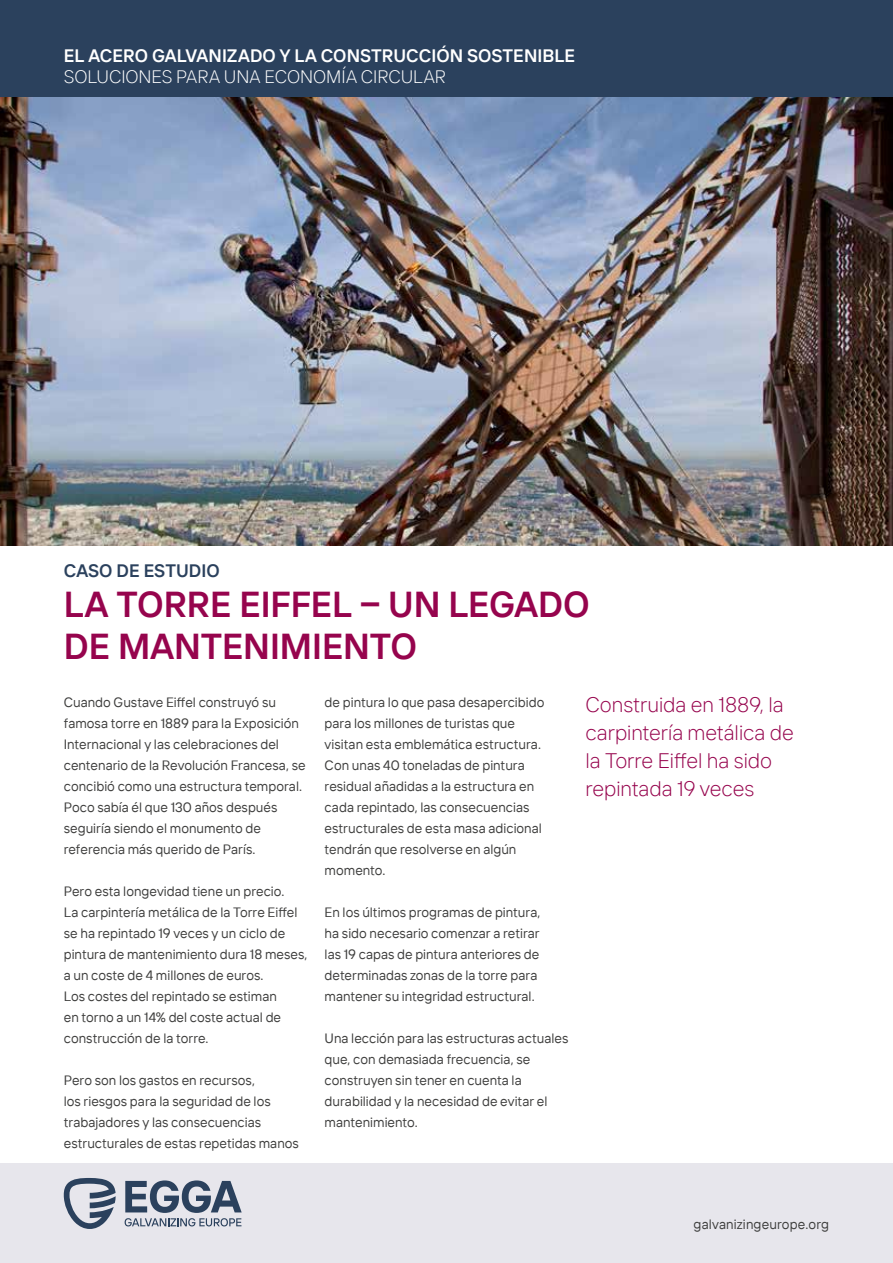
<style>
.page{position:relative;width:893px;height:1263px;background:#fff}
.page>*{position:absolute;margin:0;border:0;box-sizing:border-box;transform-origin:0 0}
.t1{font:600 36px/42px "TT Interphases";letter-spacing:-.005em;color:#96044d}
.t2{font:300 21px/27.9px "TT Interphases";color:#96044d}
.t3{font:600 18px "TT Interphases";color:#fff}
.t4{font:300 18px "TT Interphases";letter-spacing:-.005em;color:#fff}
.t5{font:600 18px "TT Interphases";color:#2b415d}
.t6{font:13.5px/21px "TT Interphases";color:#3c3c3b}
</style>
<div class="page">
<div style="left:0;top:0;width:893px;height:115px;background:#2b415d"></div>
<div style="left:0;top:1163px;width:893px;height:100px;background:#e7e6ec"></div>
<svg style="left:64px;top:1178px;width:52px;height:51px"></svg>
<svg style="left:125px;top:1180px;width:117px;height:46px"></svg>
<img style="left:0;top:98px;width:893px;height:448px">
<h3 class="t3" style="left:64px;top:44px;width:513px">EL ACERO GALVANIZADO Y LA CONSTRUCCIÓN SOSTENIBLE</h3>
<h3 class="t4" style="left:64px;top:65px;width:384px">SOLUCIONES PARA UNA ECONOMÍA CIRCULAR</h3>
<h3 class="t5" style="left:64px;top:558px;width:158px">CASO DE ESTUDIO</h3>
<h1 class="t1" style="left:64px;top:583px;width:527px">LA TORRE EIFFEL – UN LEGADO<br>DE MANTENIMIENTO</h1>
<p class="t6" style="left:64px;top:691px;width:243px">Cuando Gustave Eiffel construyó su famosa torre en 1889 para la Exposición Internacional y las celebraciones del centenario de la Revolución Francesa, se concibió como una estructura temporal.<br>Poco sabía él que 130 años después seguiría siendo el monumento de referencia más querido de París.</p>
<p class="t6" style="left:64px;top:880px;width:245px">Pero esta longevidad tiene un precio.<br>La carpintería metálica de la Torre Eiffel se ha repintado 19 veces y un ciclo de pintura de mantenimiento dura 18 meses, a un coste de 4 millones de euros.<br>Los costes del repintado se estiman<br>en torno a un 14% del coste actual de construcción de la torre.</p>
<p class="t6" style="left:64px;top:1069px;width:237px">Pero son los gastos en recursos,<br>los riesgos para la seguridad de los trabajadores y las consecuencias estructurales de estas repetidas manos</p>
<p class="t6" style="left:325px;top:691px;width:221px">de pintura lo que pasa desapercibido para los millones de turistas que visitan esta emblemática estructura.<br>Con unas 40 toneladas de pintura residual añadidas a la estructura en cada repintado, las consecuencias estructurales de esta masa adicional tendrán que resolverse en algún momento.</p>
<p class="t6" style="left:325px;top:901px;width:217px">En los últimos programas de pintura, ha sido necesario comenzar a retirar las 19 capas de pintura anteriores de determinadas zonas de la torre para mantener su integridad estructural.</p>
<p class="t6" style="left:325px;top:1027px;width:245px">Una lección para las estructuras actuales que, con demasiada frecuencia, se construyen sin tener en cuenta la durabilidad y la necesidad de evitar el mantenimiento.</p>
<h2 class="t2" style="left:585px;top:691px;width:210px">Construida en 1889, la carpintería metálica de la Torre Eiffel ha sido repintada 19 veces</h2>
<p class="t6" style="left:694px;top:1213px;width:137px">galvanizingeurope.org</p>
</div>
